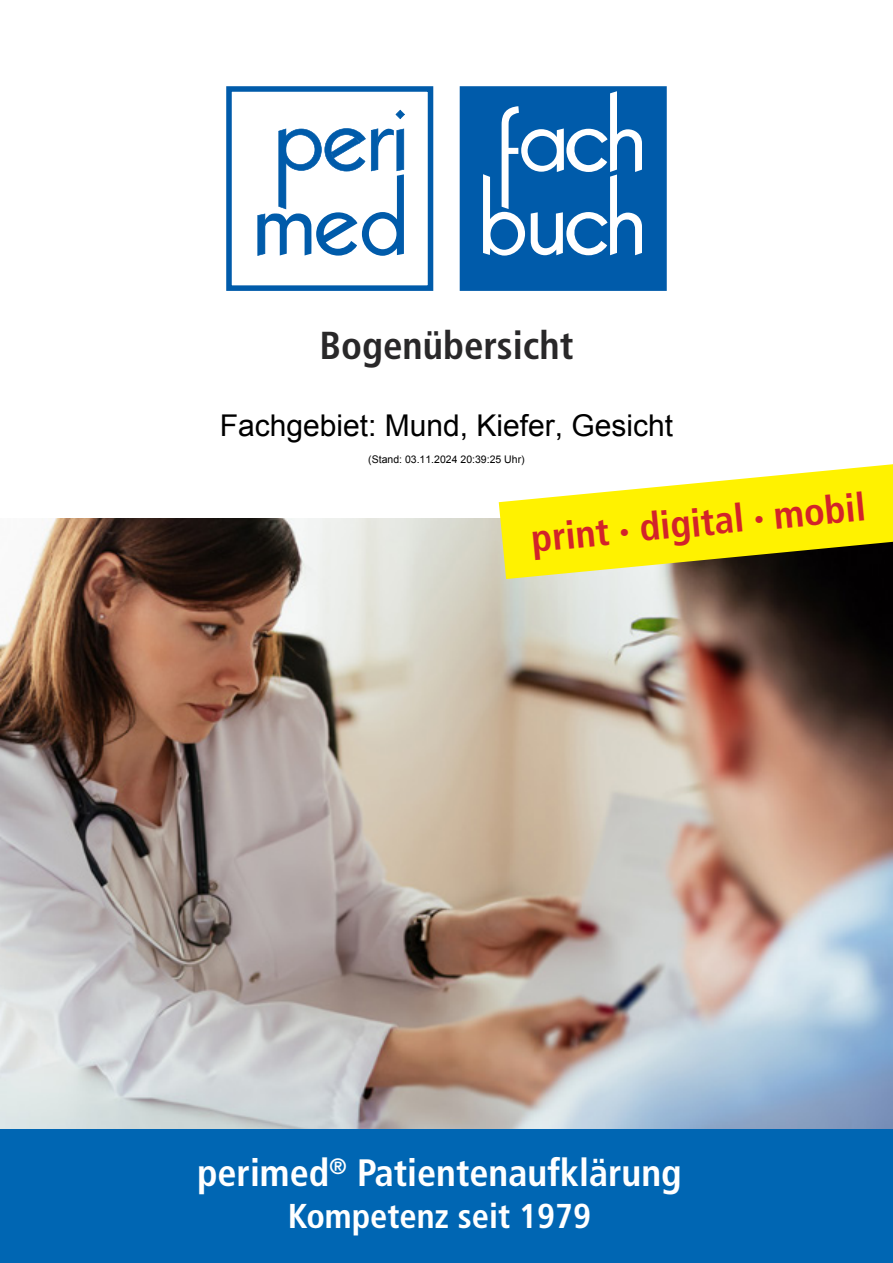
<style>
.page{position:relative;width:893px;height:1263px;background:#fff}
.page>*{position:absolute;margin:0;border:0;box-sizing:border-box;transform-origin:0 0}
.t1{font:700 condensed 39px "Frutiger LT";color:#292829}
.t2{font:700 condensed 38.7px "Frutiger LT";color:#d2232a}
.t3{font:700 condensed 38.25px "Frutiger LT";color:#fff}
.t4{font:700 condensed 34.5px "Frutiger LT";color:#fff}
.t5{font:30px "Arial";color:#000}
.t6{font:10.5px "Arial";color:#000}
.s1{font-size:20.25px}
</style>
<div class="page">
<div style="left:462px;top:89px;width:202px;height:199px;background:#005baa"></div>
<div style="left:460px;top:86px;width:207px;height:205px;border:6px solid #005baa"></div>
<svg style="left:483px;top:91px;width:159px;height:165px"></svg>
<svg style="left:395px;top:110px;width:10px;height:9px"></svg>
<div style="left:226px;top:86px;width:207px;height:205px;border:6px solid #005baa"></div>
<svg style="left:257px;top:128px;width:147px;height:128px"></svg>
<img style="left:0;top:519px;width:893px;height:610px">
<svg style="left:499px;top:464px;width:394px;height:115px;fill:#fff200"></svg>
<div style="left:0;top:1129px;width:893px;height:134px;background:#0066b3"></div>
<h1 class="t1" style="left:319px;top:322px;width:255px">Bogenübersicht</h1>
<p class="t5" style="left:220px;top:409px;width:455px">Fachgebiet: Mund, Kiefer, Gesicht</p>
<p class="t6" style="left:368px;top:454px;width:158px">(Stand: 03.11.2024 20:39:25 Uhr)</p>
<p class="t2" style="left:529px;top:517px;width:337px;rotate:-6deg">print <span class="s1">•</span> digital <span class="s1">•</span> mobil</p>
<p class="t3" style="left:197px;top:1150px;width:486px">perimed<sup>®</sup> Patientenaufklärung</p>
<p class="t4" style="left:288px;top:1196px;width:305px">Kompetenz seit 1979</p>
</div>
